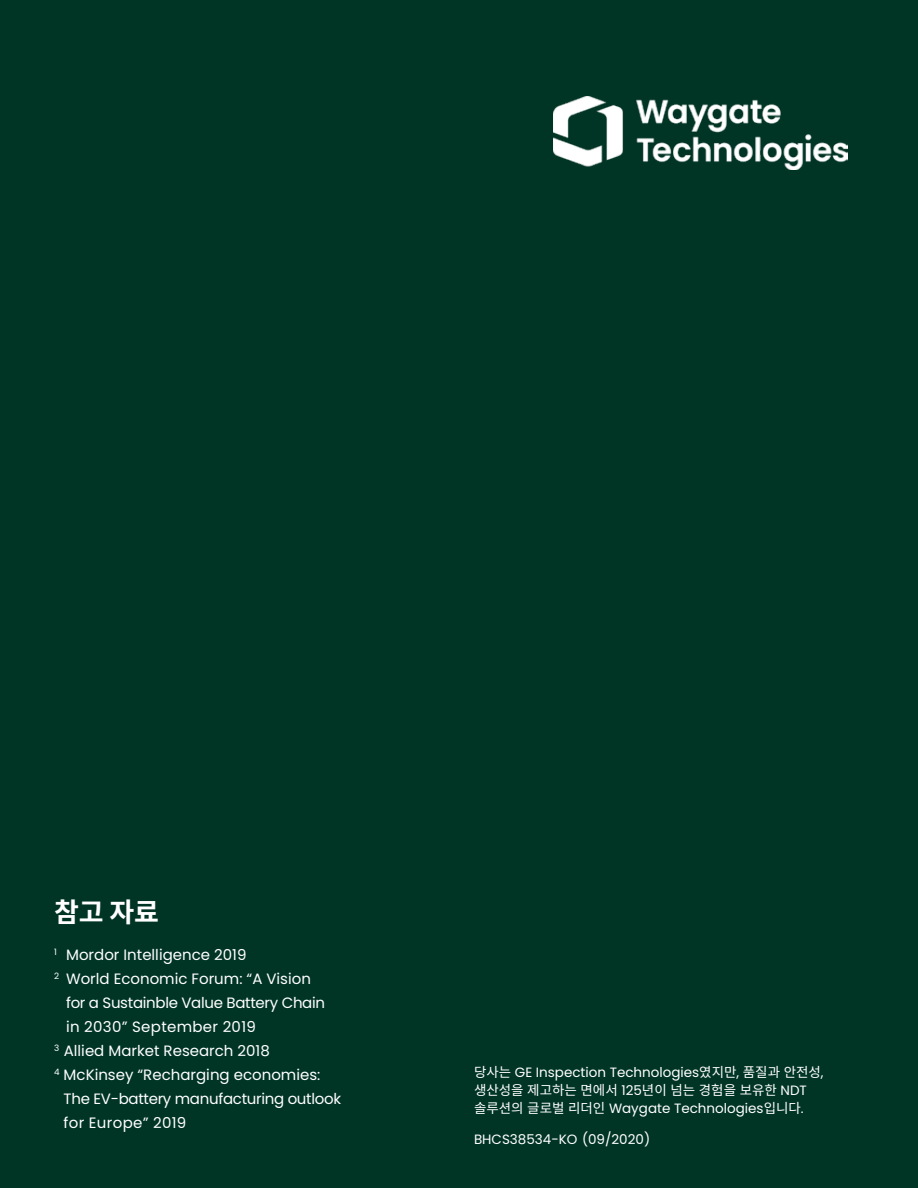
<style>
.page{position:relative;width:918px;height:1188px;background:#003525}
.page>*{position:absolute;margin:0;border:0;box-sizing:border-box;transform-origin:0 0}
.t1{font:700 27px "Noto Sans KR";color:#fff}
.t2{font:15px "Poppins";color:#fff}
.t3{font:15px "Poppins";letter-spacing:-.02em;color:#fff}
.t4{font:15px "Poppins";letter-spacing:.02em;color:#fff}
.t5{font:13.5px "Poppins";color:#fff}
.t6{font:13.5px "Noto Sans KR";color:#fff}
.s1{font-family:"Noto Sans KR"}
.s2{font-family:"Poppins"}
</style>
<div class="page">
<img style="left:554px;top:96px;width:294px;height:73px">
<h1 class="t1" style="left:54px;top:897px;width:107px">참고 자료</h1>
<p class="t2" style="left:54px;top:946px;width:194px"><sup>1</sup> Mordor Intelligence 2019</p>
<p class="t2" style="left:54px;top:970px;width:259px"><sup>2</sup> World Economic Forum: “A Vision</p>
<p class="t3" style="left:66px;top:994px;width:261px">for a Sustainble Value Battery Chain</p>
<p class="t4" style="left:66px;top:1018px;width:191px">in 2030” September 2019</p>
<p class="t2" style="left:54px;top:1042px;width:217px"><sup>3</sup> Allied Market Research 2018</p>
<p class="t2" style="left:54px;top:1066px;width:268px"><sup>4</sup> McKinsey “Recharging economies:</p>
<p class="t3" style="left:64px;top:1090px;width:279px">The EV-battery manufacturing outlook</p>
<p class="t4" style="left:64px;top:1114px;width:124px">for Europe” 2019</p>
<p class="t5" style="left:474px;top:1064px;width:351px"><span class="s1">당사는</span> GE Inspection Technologies<span class="s1">였지만</span>, <span class="s1">품질과 안전성</span>,</p>
<p class="t6" style="left:474px;top:1082px;width:334px">생산성을 제고하는 면에서 <span class="s2">125</span>년이 넘는 경험을 보유한 <span class="s2">NDT</span></p>
<p class="t5" style="left:474px;top:1100px;width:331px"><span class="s1">솔루션의 글로벌 리더인</span> Waygate Technologies<span class="s1">입니다</span>.</p>
<p class="t5" style="left:474px;top:1132px;width:178px">BHCS38534-KO (09/2020)</p>
</div>
